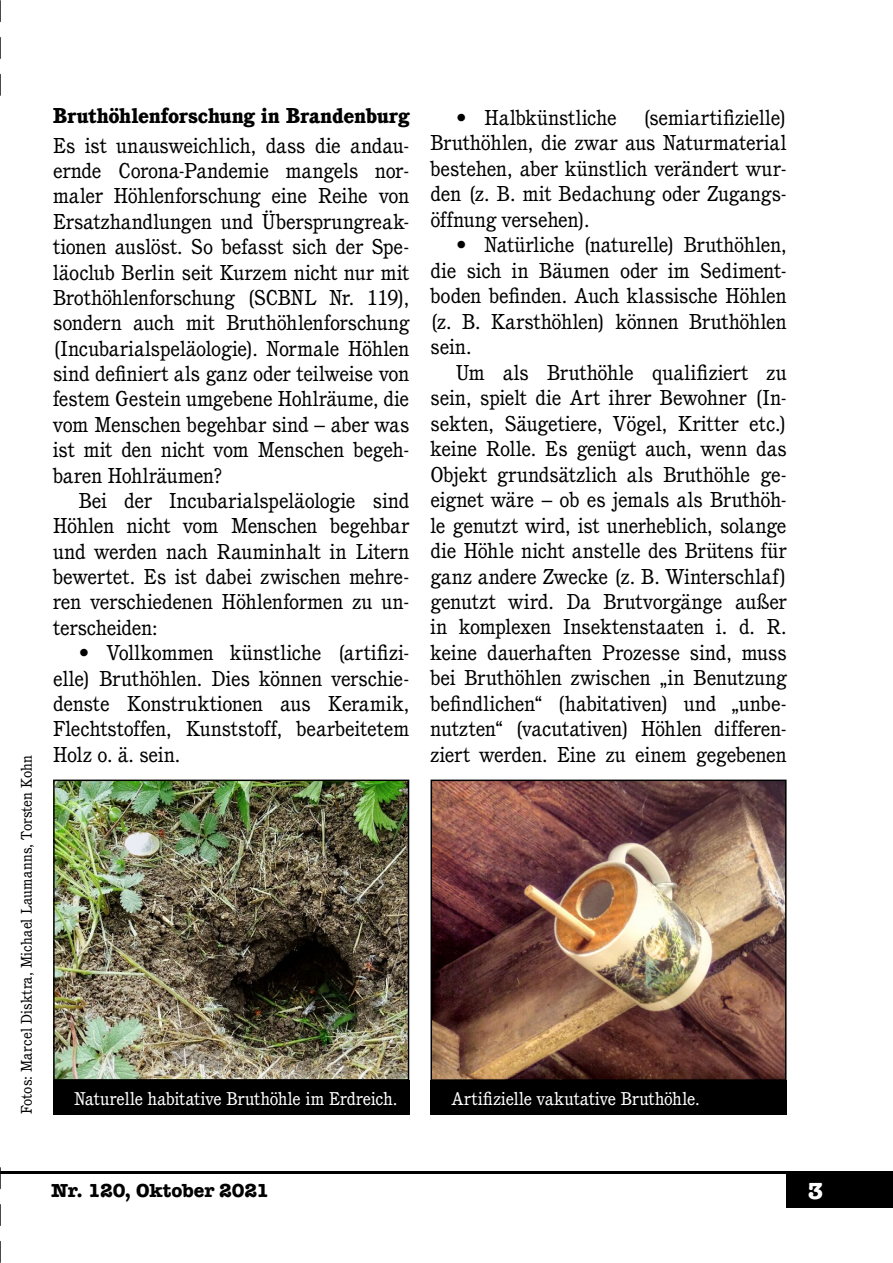
<style>
.page{position:relative;width:893px;height:1263px;background:#fff}
.page>*{position:absolute;margin:0;border:0;box-sizing:border-box;transform-origin:0 0}
.t1{font:700 24px "American Typewriter";color:#fff}
.Body{font:21px/25.5px "Cushing";letter-spacing:-.005em;color:#000;text-align:justify}
.Body_1st_paragraph{font:21px/25.3px "Cushing";letter-spacing:-.005em;color:#000;text-align:justify}
.Headline{font:800 21px "Cushing";letter-spacing:.005em;color:#000}
.t2{font:700 19.5px "American Typewriter";letter-spacing:-.01em;color:#000}
.Bildtitel{font:18px "Cushing";color:#fff}
.Bildautor{font:15px "Cushing";letter-spacing:.01em;color:#000}
</style>
<div class="page">
<div style="left:787px;top:1174px;width:106px;height:34px;background:#000"></div>
<hr style="left:0;top:1171px;width:893px;height:3px;background:#000">
<svg style="left:0;top:1168px;width:1px;height:94px"></svg>
<svg style="left:0;top:1px;width:1px;height:94px"></svg>
<img style="left:56px;top:782px;width:350px;height:295px">
<div style="left:53px;top:779px;width:356px;height:301px;border:2px solid #000"></div>
<div style="left:53px;top:1080px;width:356px;height:35px;background:#000"></div>
<img style="left:434px;top:782px;width:350px;height:296px">
<div style="left:431px;top:779px;width:356px;height:302px;border:2px solid #000"></div>
<div style="left:431px;top:1081px;width:356px;height:34px;background:#000"></div>
<p class="Bildautor" style="left:18px;top:1114px;width:361px;rotate:-90deg">Fotos: Marcel Disktra, Michael Laumanns, Torsten Kohn</p>
<h1 class="Headline" style="left:53px;top:103px;width:358px">Bruthöhlenforschung in Brandenburg</h1>
<p class="Body_1st_paragraph" style="left:53px;top:132px;width:358px">Es ist unausweichlich, dass die andau&shy;ernde Corona-Pandemie mangels nor&shy;maler Höhlenforschung eine Reihe von Ersatzhandlungen und Übersprungreak&shy;tionen auslöst. So befasst sich der Spe&shy;läoclub Berlin seit Kurzem nicht nur mit Brothöhlenforschung (SCBNL Nr. 119), sondern auch mit Bruthöhlenforschung (Incubarialspeläologie). Normale Höhlen sind definiert als ganz oder teilweise von festem Gestein umgebene Hohlräume, die vom Menschen begehbar sind – aber was ist mit den nicht vom Menschen begeh&shy;baren Hohlräumen?</p>
<p class="Body" style="left:53px;top:488px;width:358px;text-indent:26px">Bei der Incubarialspeläologie sind Höhlen nicht vom Menschen begehbar und werden nach Rauminhalt in Litern bewertet. Es ist dabei zwischen mehre&shy;ren verschiedenen Höhlenformen zu un&shy;terscheiden:</p>
<p class="Body" style="left:53px;top:640px;width:358px;text-indent:26px">• Vollkommen künstliche (artifizi&shy;elle) Bruthöhlen. Dies können verschie&shy;denste Konstruktionen aus Keramik, Flechtstoffen, Kunststoff, bearbeitetem Holz o. ä. sein.</p>
<p class="Body" style="left:431px;top:104px;width:358px;text-indent:213px">(semiartifizielle)<br>Bruthöhlen, die zwar aus Naturmaterial bestehen, aber künstlich verändert wur&shy;den (z. B. mit Bedachung oder Zugangs&shy;öffnung versehen).</p>
<p class="Body" style="left:431px;top:232px;width:358px;text-indent:26px">• Natürliche (naturelle) Bruthöhlen, die sich in Bäumen oder im Sediment&shy;boden befinden. Auch klassische Höhlen (z. B. Karsthöhlen) können Bruthöhlen sein.</p>
<p class="Body" style="left:431px;top:359px;width:358px;text-indent:26px">Um als Bruthöhle qualifiziert zu sein, spielt die Art ihrer Bewohner (In&shy;sekten, Säugetiere, Vögel, Kritter etc.) keine Rolle. Es genügt auch, wenn das Objekt grundsätzlich als Bruthöhle ge&shy;eignet wäre – ob es jemals als Bruthöh&shy;le genutzt wird, ist unerheblich, solange die Höhle nicht anstelle des Brütens für ganz andere Zwecke (z. B. Winterschlaf) genutzt wird. Da Brutvorgänge außer in komplexen Insektenstaaten i. d. R. keine dauerhaften Prozesse sind, muss bei Bruthöhlen zwischen „in Benutzung befindlichen“ (habitativen) und „unbe&shy;nutzten“ (vacutativen) Höhlen differen&shy;ziert werden. Eine zu einem gegebenen</p>
<p class="Body" style="left:456px;top:104px;width:162px">• Halbkünstliche</p>
<p class="Bildtitel" style="left:74px;top:1088px;width:325px">Naturelle habitative Bruthöhle im Erdreich.</p>
<p class="Bildtitel" style="left:452px;top:1088px;width:249px">Artifizielle vakutative Bruthöhle.</p>
<p class="t2" style="left:51px;top:1174px;width:219px">Nr. 120, Oktober 2021</p>
<p class="t1" style="left:808px;top:1170px;width:17px">3</p>
</div>
